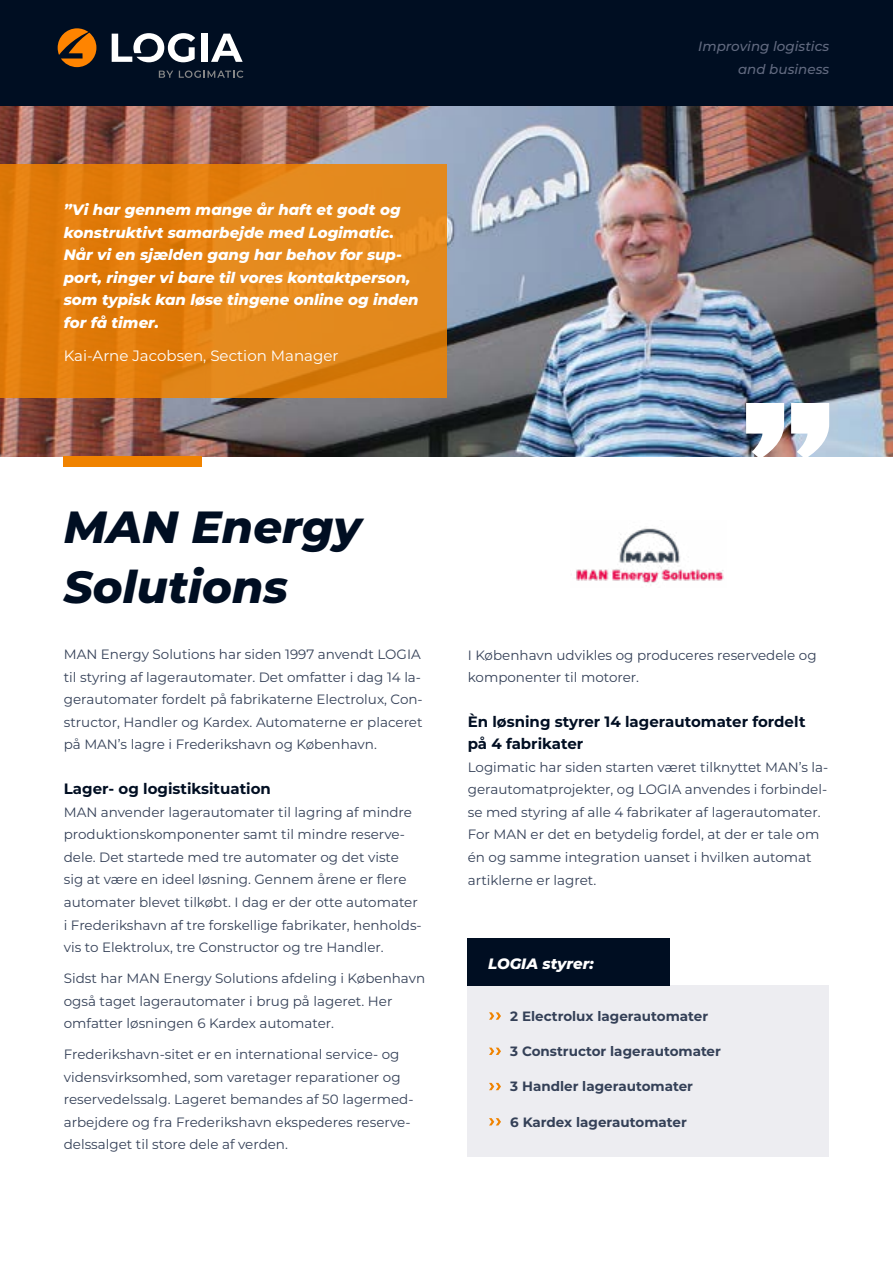
<style>
.page{position:relative;width:893px;height:1263px;background:#fff}
.page>*{position:absolute;margin:0;border:0;box-sizing:border-box;transform-origin:0 0}
.t1{font:italic 800 45px/60px "Montserrat";color:#000e22}
.t2{font:italic 800 15px/22.5px "Montserrat";color:#fff}
.t3{font:700 15px/22.5px "Montserrat";color:#000e22}
.t4{font:15px "Montserrat";color:#fff}
.t5{font:13.5px/22.5px "Montserrat";color:#344057}
.t6{font:700 13.5px "Montserrat";color:#344057}
.t7{font:italic 500 13.5px/22.5px "Montserrat";color:#626a80;text-align:right}
</style>
<div class="page">
<div style="left:0;top:0;width:893px;height:106px;background:#000e22"></div>
<svg style="left:112px;top:33px;width:83px;height:29px"></svg>
<div style="left:201px;top:34px;width:7px;height:28px;background:#fff"></div>
<svg style="left:211px;top:34px;width:32px;height:28px"></svg>
<svg style="left:58px;top:28px;width:38px;height:39px"></svg>
<svg style="left:159px;top:71px;width:14px;height:7px"></svg>
<svg style="left:179px;top:71px;width:64px;height:7px"></svg>
<img style="left:0;top:106px;width:893px;height:351px">
<div style="left:64px;top:457px;width:138px;height:10px;background:#f08300"></div>
<svg style="left:0;top:165px;width:446px;height:233px;background:#e28213"></svg>
<img style="left:746px;top:403px;width:83px;height:54px">
<img style="left:576px;top:528px;width:148px;height:57px">
<div style="left:468px;top:985px;width:361px;height:172px;background:#ededf1"></div>
<svg style="left:489px;top:1012px;width:12px;height:8px"></svg>
<svg style="left:489px;top:1047px;width:12px;height:8px"></svg>
<svg style="left:489px;top:1083px;width:12px;height:7px"></svg>
<svg style="left:489px;top:1118px;width:12px;height:7px"></svg>
<div style="left:468px;top:938px;width:202px;height:47px;background:#000e22"></div>
<p class="t2" style="left:64px;top:198px;width:356px">”Vi har gennem mange år haft et godt og konstruktivt samarbejde med Logimatic.<br>Når vi en sjælden gang har behov for sup&shy;port, ringer vi bare til vores kontaktperson, som typisk kan løse tingene online og inden for få timer.</p>
<p class="t4" style="left:64px;top:346px;width:276px">Kai-Arne Jacobsen, Section Manager</p>
<p class="t7" style="left:698px;top:35px;width:132px">Improving logistics and business</p>
<h1 class="t1" style="left:64px;top:494px;width:299px">MAN Energy<br>Solutions</h1>
<p class="t5" style="left:64px;top:643px;width:360px">MAN Energy Solutions har siden 1997 anvendt LOGIA til styring af lagerautomater. Det omfatter i dag 14 la&shy;gerautomater fordelt på fabrikaterne Electrolux, Con&shy;structor, Handler og Kardex. Automaterne er placeret på MAN’s lagre i Frederikshavn og København.</p>
<p class="t3" style="left:64px;top:777px;width:209px">Lager- og logistiksituation</p>
<p class="t5" style="left:64px;top:800px;width:360px">MAN anvender lagerautomater til lagring af mindre produktionskomponenter samt til mindre reserve&shy;dele. Det startede med tre automater og det viste sig at være en ideel løsning. Gennem årene er flere automater blevet tilkøbt. I dag er der otte automater i Frederikshavn af tre forskellige fabrikater, henholds&shy;vis to Elektrolux, tre Constructor og tre Handler.</p>
<p class="t5" style="left:64px;top:966px;width:363px">Sidst har MAN Energy Solutions afdeling i København også taget lagerautomater i brug på lageret. Her omfatter løsningen 6 Kardex automater.</p>
<p class="t5" style="left:64px;top:1042px;width:351px">Frederikshavn-sitet er en international service- og vidensvirksomhed, som varetager reparationer og reservedelssalg. Lageret bemandes af 50 lagermed&shy;arbejdere og fra Frederikshavn ekspederes reserve&shy;delssalget til store dele af verden.</p>
<p class="t5" style="left:468px;top:643px;width:350px">I København udvikles og produceres reservedele og komponenter til motorer.</p>
<p class="t3" style="left:468px;top:710px;width:339px">Èn løsning styrer 14 lagerautomater fordelt på 4 fabrikater</p>
<p class="t5" style="left:468px;top:755px;width:362px">Logimatic har siden starten været tilknyttet MAN’s la&shy;gerautomatprojekter, og LOGIA anvendes i forbindel&shy;se med styring af alle 4 fabrikater af lagerautomater.<br>For MAN er det en betydelig fordel, at der er tale om én og samme integration uanset i hvilken automat artiklerne er lagret.</p>
<p class="t2" style="left:488px;top:951px;width:107px">LOGIA styrer:</p>
<p class="t6" style="left:510px;top:1006px;width:199px">2 Electrolux lagerautomater</p>
<p class="t6" style="left:510px;top:1041px;width:212px">3 Constructor lagerautomater</p>
<p class="t6" style="left:510px;top:1077px;width:184px">3 Handler lagerautomater</p>
<p class="t6" style="left:510px;top:1112px;width:178px">6 Kardex lagerautomater</p>
</div>
